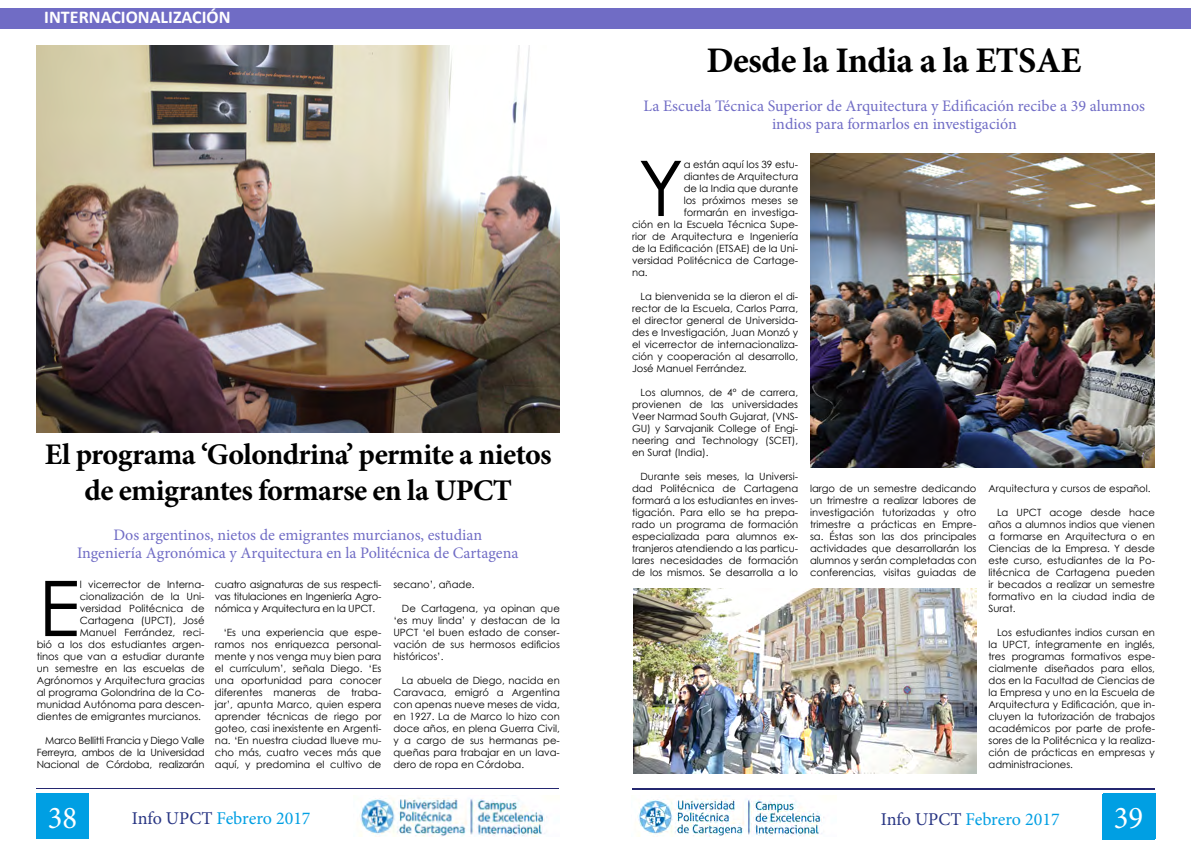
<style>
.page{position:relative;width:1191px;height:842px;background:#fff}
.page>*{position:absolute;margin:0;border:0;box-sizing:border-box;transform-origin:0 0}
.t1{font:76.8px "Century Gothic";color:#000}
.t2{font:700 36px "Minion Pro";letter-spacing:-.02em;color:#000}
.t3{font:31.8px "Minion Pro";color:#fff;scale:.96 1}
.t4{font:700 30px/36px "Minion Pro";letter-spacing:-.02em;color:#000;text-align:center}
.t5{font:18px "Minion Pro";color:#009fe3}
.t6{font:700 18px "Calibri";color:#fff}
.t7{font:16px/18px "Minion Pro";color:#706cc5;text-align:center}
.t8{font:10px/12px "Century Gothic";color:#000;text-align:justify}
.s1{color:#283583}
</style>
<div class="page">
<div style="left:36px;top:793px;width:53px;height:45px;background:#009fe3"></div>
<hr style="left:37px;top:788px;width:522px;height:1px;background:#242770">
<hr style="left:632px;top:788px;width:523px;height:1px;background:#242770">
<img style="left:360px;top:798px;width:187px;height:38px">
<div style="left:1102px;top:794px;width:52px;height:45px;background:#009fe3"></div>
<hr style="left:632px;top:789px;width:522px;height:1px;background:#242770">
<img style="left:638px;top:799px;width:186px;height:38px">
<div style="left:0;top:9px;width:1191px;height:20px;background:#706cc5"></div>
<img style="left:810px;top:153px;width:345px;height:315px">
<img style="left:633px;top:588px;width:343px;height:186px">
<img style="left:36px;top:45px;width:524px;height:387px">
<h3 class="t6" style="left:44px;top:6px;width:188px">INTERNACIONALIZACIÓN</h3>
<h3 class="t4" style="left:45px;top:436px;width:508px">El programa ‘Golondrina’ permite a nietos de emigrantes formarse en la UPCT</h3>
<h3 class="t7" style="left:77px;top:526px;width:443px">Dos argentinos, nietos de emigrantes murcianos, estudian<br>Ingeniería Agronómica y Arquitectura en la Politécnica de Cartagena</h3>
<h1 class="t1" style="left:39px;top:555px;width:43px">E</h1>
<p class="t8" style="left:80px;top:578px;width:126px">l vicerrector de Interna-</p>
<p class="t8" style="left:80px;top:590px;width:126px">cionalización de la Uni-</p>
<p class="t8" style="left:80px;top:602px;width:126px">versidad Politécnica de</p>
<p class="t8" style="left:80px;top:614px;width:126px">Cartagena (UPCT), José</p>
<p class="t8" style="left:80px;top:626px;width:126px">Manuel Ferrández, reci-</p>
<p class="t8" style="left:37px;top:638px;width:169px">bió a los dos estudiantes argen-</p>
<p class="t8" style="left:37px;top:650px;width:169px">tinos que van a estudiar durante</p>
<p class="t8" style="left:37px;top:662px;width:169px">un semestre en las escuelas de</p>
<p class="t8" style="left:37px;top:674px;width:169px">Agrónomos y Arquitectura gracias</p>
<p class="t8" style="left:37px;top:686px;width:169px">al programa Golondrina de la Co-</p>
<p class="t8" style="left:37px;top:698px;width:169px">munidad Autónoma para descen-</p>
<p class="t8" style="left:37px;top:710px;width:166px">dientes de emigrantes murcianos.</p>
<p class="t8" style="left:37px;top:734px;width:169px;text-indent:8px">Marco Bellitti Francia y Diego Valle Ferreyra, ambos de la Universidad Nacional de Córdoba, realizarán</p>
<p class="t8" style="left:215px;top:578px;width:168px">cuatro asignaturas de sus respecti&shy;vas titulaciones en Ingeniería Agro&shy;nómica y Arquitectura en la UPCT.</p>
<p class="t8" style="left:215px;top:626px;width:168px;text-indent:8px">‘Es una experiencia que espe&shy;ramos nos enriquezca personal&shy;mente y nos venga muy bien para el currículum’, señala Diego. ‘Es una oportunidad para conocer diferentes maneras de traba&shy;jar’, apunta Marco, quien espera aprender técnicas de riego por goteo, casi inexistente en Argenti&shy;na. ‘En nuestra ciudad llueve mu&shy;cho más, cuatro veces más que aquí, y predomina el cultivo de</p>
<p class="t8" style="left:393px;top:578px;width:83px">secano’, añade.</p>
<p class="t8" style="left:393px;top:602px;width:168px;text-indent:8px">De Cartagena, ya opinan que ‘es muy linda’ y destacan de la UPCT ‘el buen estado de conser&shy;vación de sus hermosos edificios históricos’.</p>
<p class="t8" style="left:393px;top:674px;width:168px;text-indent:8px">La abuela de Diego, nacida en Caravaca, emigró a Argentina con apenas nueve meses de vida, en 1927. La de Marco lo hizo con doce años, en plena Guerra Civil, y a cargo de sus hermanas pe&shy;queñas para trabajar en un lava&shy;dero de ropa en Córdoba.</p>
<h2 class="t2" style="left:706px;top:35px;width:376px">Desde la India a la ETSAE</h2>
<h3 class="t7" style="left:643px;top:97px;width:503px">La Escuela Técnica Superior de Arquitectura y Edificación recibe a 39 alumnos indios para formarlos en investigación</h3>
<h1 class="t1" style="left:638px;top:135px;width:47px">Y</h1>
<p class="t8" style="left:683px;top:158px;width:116px">a están aquí los 39 estu-</p>
<p class="t8" style="left:683px;top:170px;width:116px">diantes de Arquitectura</p>
<p class="t8" style="left:683px;top:182px;width:116px">de la India que durante</p>
<p class="t8" style="left:683px;top:194px;width:116px">los próximos meses se</p>
<p class="t8" style="left:683px;top:206px;width:116px">formarán en investiga-</p>
<p class="t8" style="left:632px;top:218px;width:168px">ción en la Escuela Técnica Supe-</p>
<p class="t8" style="left:632px;top:230px;width:168px">rior de Arquitectura e Ingeniería</p>
<p class="t8" style="left:632px;top:242px;width:168px">de la Edificación (ETSAE) de la Uni-</p>
<p class="t8" style="left:632px;top:254px;width:168px">versidad Politécnica de Cartage-</p>
<p class="t8" style="left:632px;top:266px;width:17px">na.</p>
<p class="t8" style="left:632px;top:290px;width:168px;text-indent:8px">La bienvenida se la dieron el di&shy;rector de la Escuela, Carlos Parra, el director general de Universida&shy;des e Investigación, Juan Monzó y el vicerrector de internacionaliza&shy;ción y cooperación al desarrollo, José Manuel Ferrández.</p>
<p class="t8" style="left:632px;top:386px;width:168px;text-indent:8px">Los alumnos, de 4º de carrera, provienen de las universidades Veer Narmad South Gujarat, (VNS-GU) y Sarvajanik College of Engi&shy;neering and Technology (SCET), en Surat (India).</p>
<p class="t8" style="left:632px;top:470px;width:168px;text-indent:8px">Durante seis meses, la Universi&shy;dad Politécnica de Cartagena formará a los estudiantes en inves&shy;tigación. Para ello se ha prepa&shy;rado un programa de formación especializada para alumnos ex&shy;tranjeros atendiendo a las particu&shy;lares necesidades de formación de los mismos. Se desarrolla a lo</p>
<p class="t8" style="left:810px;top:482px;width:168px">largo de un semestre dedicando un trimestre a realizar labores de investigación tutorizadas y otro trimestre a prácticas en Empre&shy;sa. Éstas son las dos principales actividades que desarrollarán los alumnos y serán completadas con conferencias, visitas guiadas de</p>
<p class="t8" style="left:988px;top:482px;width:164px">Arquitectura y cursos de español.</p>
<p class="t8" style="left:988px;top:506px;width:168px;text-indent:8px">La UPCT acoge desde hace años a alumnos indios que vienen a formarse en Arquitectura o en Ciencias de la Empresa. Y desde este curso, estudiantes de la Po&shy;litécnica de Cartagena pueden ir becados a realizar un semestre formativo en la ciudad india de Surat.</p>
<p class="t8" style="left:988px;top:626px;width:168px;text-indent:8px">Los estudiantes indios cursan en la UPCT, íntegramente en inglés, tres programas formativos espe&shy;cialmente diseñados para ellos, dos en la Facultad de Ciencias de la Empresa y uno en la Escuela de Arquitectura y Edificación, que in&shy;cluyen la tutorización de trabajos académicos por parte de profe&shy;sores de la Politécnica y la realiza&shy;ción de prácticas en empresas y administraciones.</p>
<h3 class="t3" style="left:48px;top:797px;width:32px">38</h3>
<h3 class="t3" style="left:1121px;top:797px;width:17px">3</h3>
<h3 class="t5" style="left:132px;top:806px;width:180px"><span class="s1">Info UPCT</span> Febrero 2017</h3>
<h3 class="t5" style="left:881px;top:807px;width:180px"><span class="s1">Info UPCT</span> Febrero 2017</h3>
<h3 class="t3" style="left:1113px;top:797px;width:32px">39</h3>
</div>
